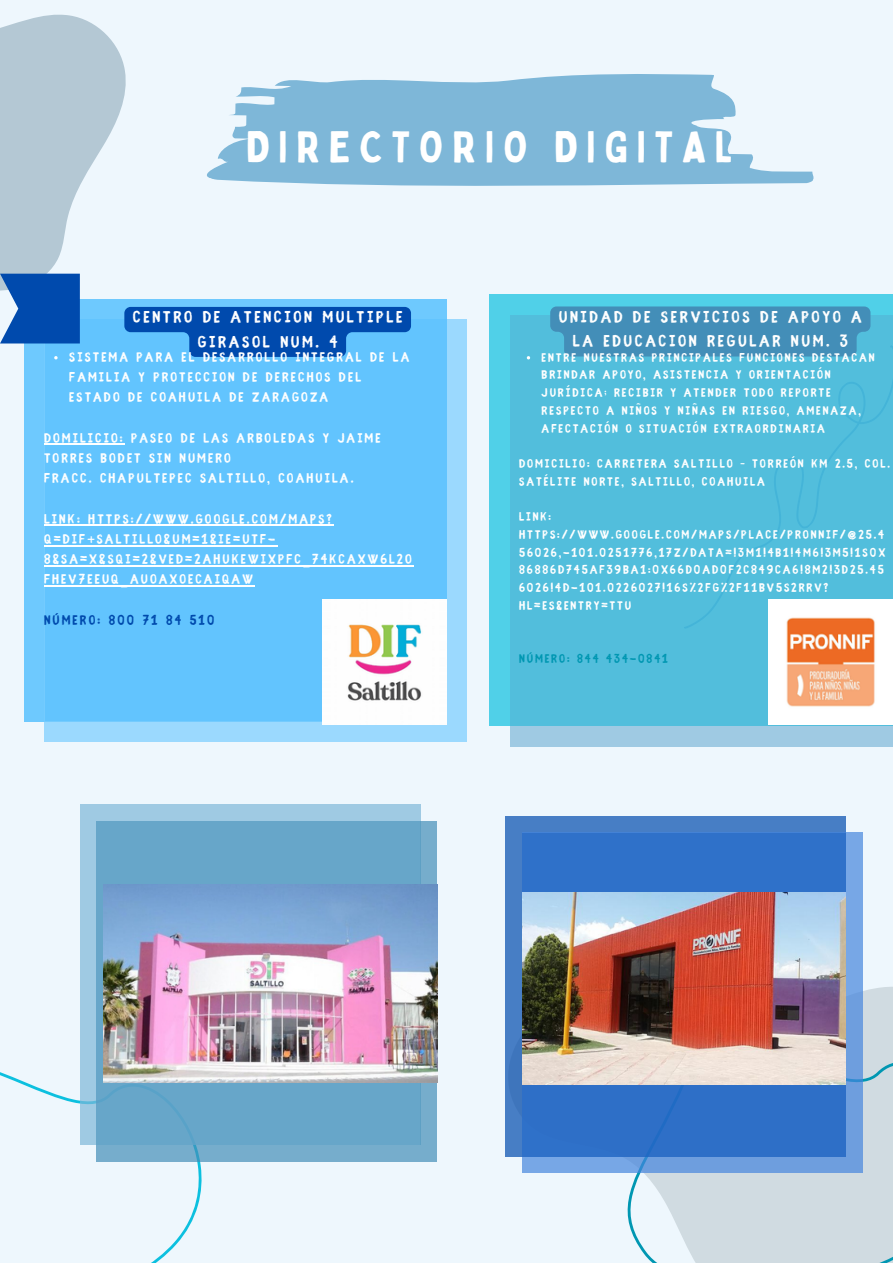
<style>
.page{position:relative;width:893px;height:1264px;background:#fff}
.page>*{position:absolute;margin:0;border:0;box-sizing:border-box;transform-origin:0 0}
.t1{font:43.35px "Bobby Jones";letter-spacing:.205em;color:#fff}
.t2{font:700 18.15px/24.8px "Fibre Vintage Full";letter-spacing:.145em;color:#fff;text-align:center}
.t3{font:700 14.85px/20.2px "Fibre Vintage Full";letter-spacing:.145em;color:#fff}
.t4{font:700 14.85px "Fibre Vintage Full";letter-spacing:.145em;color:#004aad}
.t5{font:700 13.35px/17.7px "Fibre Vintage Full";letter-spacing:.145em;color:#fff}
.t6{font:700 13.35px "Fibre Vintage Full";letter-spacing:.145em;color:#0097b2}
</style>
<div class="page">
<div style="left:0;top:0;width:892px;height:1262px;background:#eef7fd"></div>
<svg style="left:505px;top:983px;width:387px;height:190px;fill:#d0dbe1"></svg>
<svg style="left:411px;top:74px;width:403px;height:245px"></svg>
<svg style="left:614px;top:1033px;width:278px;height:229px;fill:#d0dbe1"></svg>
<svg style="left:0;top:1072px;width:202px;height:190px"></svg>
<div style="left:489px;top:294px;width:403px;height:431px;background:#50d0e8"></div>
<div style="left:510px;top:315px;width:382px;height:431px;background:#9fcae3"></div>
<div style="left:510px;top:315px;width:382px;height:410px;background:#52bedc"></div>
<div style="left:24px;top:299px;width:422px;height:422px;background:#6ec9fe"></div>
<div style="left:45px;top:319px;width:422px;height:422px;background:#9bd9fe"></div>
<div style="left:45px;top:319px;width:401px;height:402px;background:#62c4fe"></div>
<div style="left:80px;top:804px;width:340px;height:340px;background:#9fcae3"></div>
<svg style="left:96px;top:821px;width:340px;height:339px;background:#74accb"></svg>
<div style="left:96px;top:821px;width:324px;height:323px;background:#67a6c9"></div>
<div style="left:505px;top:816px;width:341px;height:340px;background:#477ec5"></div>
<div style="left:522px;top:832px;width:340px;height:340px;background:#6e9ede"></div>
<div style="left:522px;top:832px;width:324px;height:324px;background:#2e6fc7"></div>
<img style="left:322px;top:600px;width:124px;height:124px">
<img style="left:103px;top:884px;width:334px;height:198px">
<img style="left:768px;top:600px;width:124px;height:124px">
<img style="left:522px;top:892px;width:323px;height:192px">
<svg style="left:0;top:14px;width:411px;height:345px"></svg>
<hr style="left:44px;top:444px;width:81px;height:1px;background:#fff">
<hr style="left:44px;top:525px;width:290px;height:1px;background:#fff">
<hr style="left:44px;top:545px;width:233px;height:1px;background:#fff">
<hr style="left:44px;top:565px;width:370px;height:1px;background:#fff">
<hr style="left:44px;top:585px;width:211px;height:1px;background:#fff">
<div style="left:550px;top:306px;width:320px;height:50px;background:#438eb8"></div>
<p class="t1" style="left:246px;top:120px;width:488px">DIRECTORIO DIGITAL</p>
<p class="t2" style="left:133px;top:306px;width:271px">CENTRO DE ATENCION MULTIPLE<br>GIRASOL NUM. 4</p>
<p class="t3" style="left:69px;top:348px;width:341px">SISTEMA PARA EL DESARROLLO INTEGRAL DE LA<br>FAMILIA Y PROTECCION DE DERECHOS DEL<br>ESTADO DE COAHUILA DE ZARAGOZA</p>
<p class="t3" style="left:44px;top:429px;width:338px">DOMILICIO: PASEO DE LAS ARBOLEDAS Y JAIME<br>TORRES BODET SIN NUMERO</p>
<p class="t3" style="left:44px;top:469px;width:311px">FRACC. CHAPULTEPEC SALTILLO, COAHUILA.</p>
<p class="t3" style="left:44px;top:510px;width:369px">LINK: HTTPS://WWW.GOOGLE.COM/MAPS?<br>Q=DIF+SALTILLO&amp;UM=1&amp;IE=UTF-8&amp;SA=X&amp;SQI=2&amp;VED=2AHUKEWIXPFC_74KCAXW6L2O FHEV7EEUQ_AUOAXOECAIQAW</p>
<p class="t4" style="left:44px;top:613px;width:172px">NÚMERO: 800 71 84 510</p>
<p class="t2" style="left:558px;top:305px;width:304px">UNIDAD DE SERVICIOS DE APOYO A<br>LA EDUCACION REGULAR NUM. 3</p>
<p class="t5" style="left:541px;top:349px;width:334px">ENTRE NUESTRAS PRINCIPALES FUNCIONES DESTACAN BRINDAR APOYO, ASISTENCIA Y ORIENTACIÓN JURÍDICA; RECIBIR Y ATENDER TODO REPORTE RESPECTO A NIÑOS Y NIÑAS EN RIESGO, AMENAZA, AFECTACIÓN O SITUACIÓN EXTRAORDINARIA</p>
<p class="t5" style="left:519px;top:456px;width:372px">DOMICILIO: CARRETERA SALTILLO – TORREÓN KM 2.5, COL.<br>SATÉLITE NORTE, SALTILLO, COAHUILA</p>
<p class="t5" style="left:519px;top:509px;width:368px">LINK:<br>HTTPS://WWW.GOOGLE.COM/MAPS/PLACE/PRONNIF/@25.4<br>56026,-101.0251776,17Z/DATA=!3M1!4B1!4M6!3M5!1S0X 86886D745AF39BA1:0X66D0AD0F2C849CA6!8M2!3D25.45<br>6026!4D-101.0226027!16S%2FG%2F11BV5S2RRV?<br>HL=ES&amp;ENTRY=TTU</p>
<p class="t6" style="left:519px;top:653px;width:150px">NÚMERO: 844 434-0841</p>
</div>
